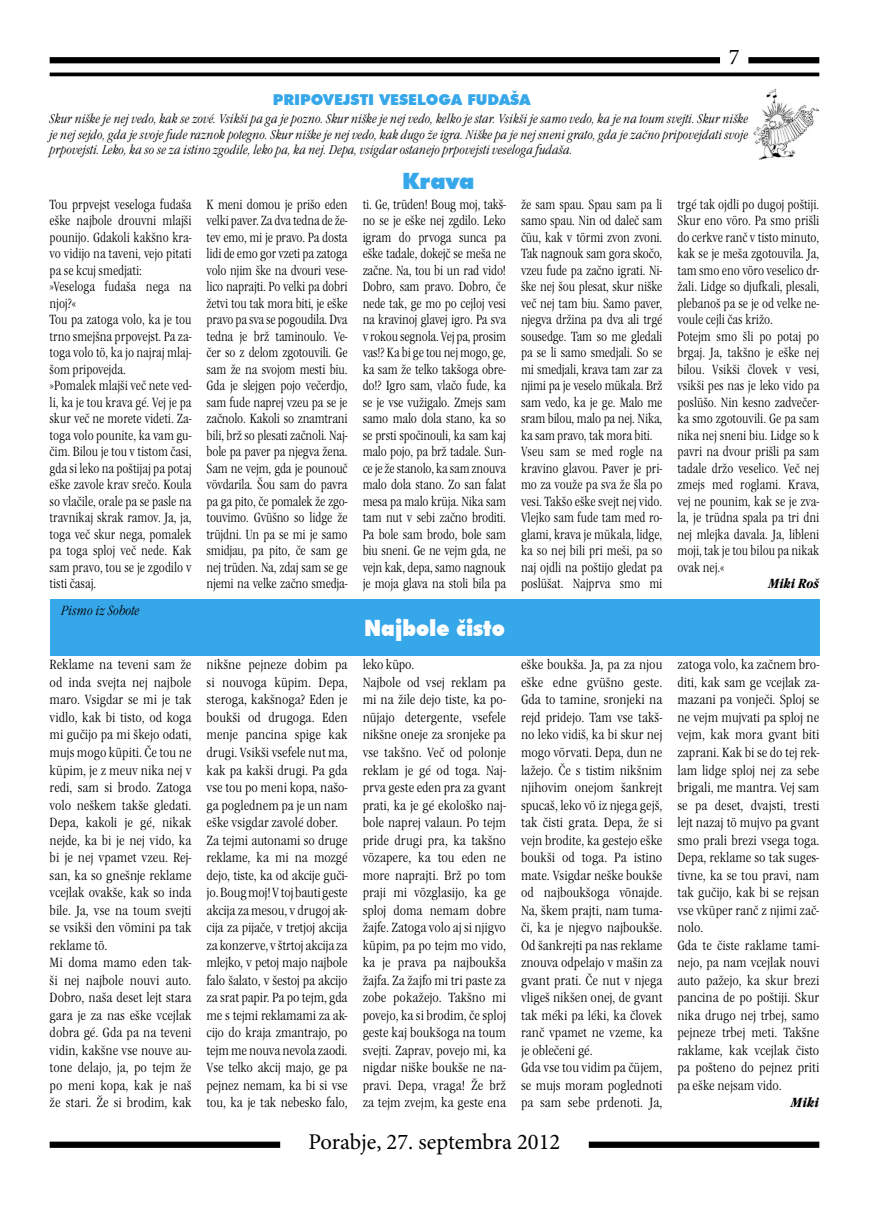
<style>
.page{position:relative;width:869px;height:1205px;background:#fff}
.page>*{position:absolute;margin:0;border:0;box-sizing:border-box;transform-origin:0 0}
.t1{font:22.5px "Minion Pro";color:#000}
.cím{font:900 22.5px "Futura BT";color:#fff;scale:.9 1}
.cím-2{font:900 22.5px "Futura BT";color:#36a7e9}
.cím-3{font:900 15px "Futura BT";color:#36a7e9}
.ujszoveg{font:13.75px/17.5px "Garamond Itc TEE Ligh Cond";color:#000;text-align:justify;scale:1.06 1}
.ujszoveg-2{font:13.75px/16.5px "Garamond Itc TEE Ligh Cond";color:#000;text-align:justify}
.ujszoveg-3{font:13.75px "Garamond Itc TEE Ligh Cond Ital";color:#000}
.ujalairas{font:italic 700 condensed 13.75px "Garamond Itc TEE";color:#000}
.ujalairas-2{font:italic 700 condensed 13.75px "Garamond Itc TEE";color:#000;scale:1.06 1}
.ujszoveg-4{font:13.12px/15.8px "Garamond Itc TEE Ligh Cond Ital";color:#000;text-align:justify}
</style>
<div class="page">
<div style="left:50px;top:1141px;width:230px;height:7px;background:#000"></div>
<div style="left:588px;top:1141px;width:231px;height:7px;background:#000"></div>
<hr style="left:50px;top:73px;width:769px;height:3px;background:#000">
<div style="left:748px;top:57px;width:71px;height:6px;background:#000"></div>
<div style="left:50px;top:57px;width:669px;height:6px;background:#000"></div>
<img style="left:753px;top:89px;width:65px;height:70px">
<div style="left:50px;top:599px;width:769px;height:57px;background:#36a7e9"></div>
<h1 class="t1" style="left:728px;top:44px;width:12px">7</h1>
<p class="cím-3" style="left:272px;top:90px;width:259px">PRIPOVEJSTI VESELOGA FUDAŠA</p>
<p class="ujszoveg-4" style="left:50px;top:111px;width:699px">Skur niške je nej vedo, kak se zové. Vsikši pa ga je pozno. Skur niške je nej vedo, kelko je star. Vsikši je samo vedo, ka je na toum svejti. Skur niške je nej sejdo, gda je svoje fude raznok potegno. Skur niške je nej vedo, kak dugo že igra. Niške pa je nej sneni grato, gda je začno pripovejdati svoje prpovejsti. Leko, ka so se za istino zgodile, leko pa, ka nej. Depa, vsigdar ostanejo prpovejsti veseloga fudaša.</p>
<p class="cím-2" style="left:402px;top:168px;width:74px">Krava</p>
<p class="ujszoveg-2" style="left:50px;top:196px;width:143px">Tou prpvejst veseloga fudaša eške najbole drouvni mlajši pounijo. Gdakoli kakšno kra&shy;vo vidijo na taveni, vejo pitati pa se kcuj smedjati:</p>
<p class="ujszoveg-2" style="left:50px;top:279px;width:143px">»Veseloga fudaša nega na njoj?«</p>
<p class="ujszoveg-2" style="left:50px;top:312px;width:143px">Tou pa zatoga volo, ka je tou trno smejšna prpovejst. Pa za&shy;toga volo tö, ka jo najraj mlaj&shy;šom pripovejda.</p>
<p class="ujszoveg-2" style="left:50px;top:378px;width:143px">»Pomalek mlajši več nete ved&shy;li, ka je tou krava gé. Vej je pa skur več ne morete videti. Za&shy;toga volo pounite, ka vam gu&shy;čim. Bilou je tou v tistom časi, gda si leko na poštijaj pa potaj eške zavole krav srečo. Koula so vlačile, orale pa se pasle na travnikaj skrak ramov. Ja, ja, toga več skur nega, pomalek pa toga sploj več nede. Kak sam pravo, tou se je zgodilo v tisti časaj.</p>
<p class="ujszoveg-2" style="left:206px;top:196px;width:142px">K meni domou je prišo eden velki paver. Za dva tedna de že&shy;tev emo, mi je pravo. Pa dosta lidi de emo gor vzeti pa zatoga volo njim ške na dvouri vese&shy;lico naprajti. Po velki pa dobri žetvi tou tak mora biti, je eške pravo pa sva se pogoudila. Dva tedna je brž taminoulo. Ve&shy;čer so z delom zgotouvili. Ge sam že na svojom mesti biu.<br>Gda je slejgen pojo večerdjo, sam fude naprej vzeu pa se je začnolo. Kakoli so znamtrani bili, brž so plesati začnoli. Naj&shy;bole pa paver pa njegva žena.<br>Sam ne vejm, gda je pounouč vövdarila. Šou sam do pavra pa ga pito, če pomalek že zgo&shy;touvimo. Gvüšno so lidge že trüjdni. Un pa se mi je samo smidjau, pa pito, če sam ge nej trüden. Na, zdaj sam se ge njemi na velke začno smedja-</p>
<p class="ujszoveg-2" style="left:362px;top:196px;width:145px">ti. Ge, trüden! Boug moj, takš&shy;no se je eške nej zgdilo. Leko igram do prvoga sunca pa eške tadale, dokejč se meša ne začne. Na, tou bi un rad vido!<br>Dobro, sam pravo. Dobro, če nede tak, ge mo po cejloj vesi na kravinoj glavej igro. Pa sva v rokou segnola. Vej pa, prosim vas!? Ka bi ge tou nej mogo, ge, ka sam že telko takšoga obre&shy;do!? Igro sam, vlačo fude, ka se je vse vužigalo. Zmejs sam samo malo dola stano, ka so se prsti spočinouli, ka sam kaj malo pojo, pa brž tadale. Sun&shy;ce je že stanolo, ka sam znouva malo dola stano. Zo san falat mesa pa malo krüja. Nika sam tam nut v sebi začno broditi.<br>Pa bole sam brodo, bole sam biu sneni. Ge ne vejm gda, ne vejn kak, depa, samo nagnouk je moja glava na stoli bila pa</p>
<p class="ujszoveg-2" style="left:521px;top:196px;width:143px">že sam spau. Spau sam pa li samo spau. Nin od daleč sam čüu, kak v törmi zvon zvoni.<br>Tak nagnouk sam gora skočo, vzeu fude pa začno igrati. Ni&shy;ške nej šou plesat, skur niške več nej tam biu. Samo paver, njegva držina pa dva ali trgé sousedge. Tam so me gledali pa se li samo smedjali. So se mi smedjali, krava tam zar za njimi pa je veselo mükala. Brž sam vedo, ka je ge. Malo me sram bilou, malo pa nej. Nika, ka sam pravo, tak mora biti.</p>
<p class="ujszoveg-2" style="left:677px;top:196px;width:143px">trgé tak ojdli po dugoj poštiji.<br>Skur eno vöro. Pa smo prišli do cerkve ranč v tisto minuto, kak se je meša zgotouvila. Ja, tam smo eno vöro veselico dr&shy;žali. Lidge so djufkali, plesali, plebanoš pa se je od velke ne&shy;voule cejli čas križo.</p>
<p class="ujszoveg-2" style="left:677px;top:328px;width:143px">Potejm smo šli po potaj po brgaj. Ja, takšno je eške nej bilou. Vsikši človek v vesi, vsikši pes nas je leko vido pa poslüšo. Nin kesno zadvečer&shy;ka smo zgotouvili. Ge pa sam nika nej sneni biu. Lidge so k pavri na dvour prišli pa sam tadale držo veselico. Več nej zmejs med roglami. Krava, vej ne pounim, kak se je zva&shy;la, je trüdna spala pa tri dni nej mlejka davala. Ja, libleni moji, tak je tou bilou pa nikak ovak nej.«</p>
<p class="ujalairas" style="left:768px;top:576px;width:52px">Miki Roš</p>
<p class="ujszoveg-2" style="left:521px;top:444px;width:143px">Vseu sam se med rogle na kravino glavou. Paver je pri&shy;mo za vouže pa sva že šla po vesi. Takšo eške svejt nej vido.<br>Vlejko sam fude tam med ro&shy;glami, krava je mükala, lidge, ka so nej bili pri meši, pa so naj ojdli na poštijo gledat pa poslüšat. Najprva smo mi</p>
<p class="ujszoveg-3" style="left:61px;top:602px;width:80px">Pismo iz Sobote</p>
<p class="ujszoveg" style="left:50px;top:656px;width:135px">Reklame na teveni sam že od inda svejta nej najbole maro. Vsigdar se mi je tak vidlo, kak bi tisto, od koga mi gučijo pa mi škejo odati, mujs mogo küpiti. Če tou ne küpim, je z meuv nika nej v redi, sam si brodo. Zatoga volo neškem takše gledati.<br>Depa, kakoli je gé, nikak nejde, ka bi je nej vido, ka bi je nej vpamet vzeu. Rej&shy;san, ka so gnešnje reklame vcejlak ovakše, kak so inda bile. Ja, vse na toum svejti se vsikši den vömini pa tak reklame tö.</p>
<p class="ujszoveg" style="left:50px;top:954px;width:135px">Mi doma mamo eden tak&shy;ši nej najbole nouvi auto.<br>Dobro, naša deset lejt stara gara je za nas eške vcejlak dobra gé. Gda pa na teveni vidin, kakšne vse nouve au&shy;tone delajo, ja, po tejm že po meni kopa, kak je naš že stari. Že si brodim, kak</p>
<p class="ujszoveg" style="left:206px;top:656px;width:134px">nikšne pejneze dobim pa si nouvoga küpim. Depa, steroga, kakšnoga? Eden je boukši od drugoga. Eden menje pancina spige kak drugi. Vsikši vsefele nut ma, kak pa kakši drugi. Pa gda vse tou po meni kopa, našo&shy;ga poglednem pa je un nam eške vsigdar zavolé dober.</p>
<p class="ujszoveg" style="left:206px;top:831px;width:134px">Za tejmi autonami so druge reklame, ka mi na mozgé dejo, tiste, ka od akcije guči&shy;jo. Boug moj! V toj bauti geste akcija za mesou, v drugoj ak&shy;cija za pijače, v tretjoj akcija za konzerve, v štrtoj akcija za mlejko, v petoj majo najbole falo šalato, v šestoj pa akcijo za srat papir. Pa po tejm, gda me s tejmi reklamami za ak&shy;cijo do kraja zmantrajo, po tejm me nouva nevola zaodi.<br>Vse telko akcij majo, ge pa pejnez nemam, ka bi si vse tou, ka je tak nebesko falo,</p>
<p class="cím" style="left:364px;top:614px;width:158px">Najbole čisto</p>
<p class="ujszoveg" style="left:362px;top:656px;width:50px">leko küpo.</p>
<p class="ujszoveg" style="left:362px;top:674px;width:137px">Najbole od vsej reklam pa mi na žile dejo tiste, ka po&shy;nüjajo detergente, vsefele nikšne oneje za sronjeke pa vse takšno. Več od polonje reklam je gé od toga. Naj&shy;prva geste eden pra za gvant prati, ka je gé ekološko naj&shy;bole naprej valaun. Po tejm pride drugi pra, ka takšno vözapere, ka tou eden ne more naprajti. Brž po tom praji mi vözglasijo, ka ge sploj doma nemam dobre žajfe. Zatoga volo aj si njigvo küpim, pa po tejm mo vido, ka je prava pa najboukša žajfa. Za žajfo mi tri paste za zobe pokažejo. Takšno mi povejo, ka si brodim, če sploj geste kaj boukšoga na toum svejti. Zaprav, povejo mi, ka nigdar niške boukše ne na&shy;pravi. Depa, vraga! Že brž za tejm zvejm, ka geste ena</p>
<p class="ujszoveg" style="left:521px;top:656px;width:135px">eške boukša. Ja, pa za njou eške edne gvüšno geste.<br>Gda to tamine, sronjeki na rejd pridejo. Tam vse takš&shy;no leko vidiš, ka bi skur nej mogo vörvati. Depa, dun ne lažejo. Če s tistim nikšnim njihovim onejom šankrejt spucaš, leko vö iz njega gejš, tak čisti grata. Depa, že si vejn brodite, ka gestejo eške boukši od toga. Pa istino mate. Vsigdar neške boukše od najboukšoga vönajde.<br>Na, škem prajti, nam tuma&shy;či, ka je njegvo najboukše.<br>Od šankrejti pa nas reklame znouva odpelajo v mašin za gvant prati. Če nut v njega vligeš nikšen onej, de gvant tak méki pa léki, ka človek ranč vpamet ne vzeme, ka je oblečeni gé.</p>
<p class="ujszoveg" style="left:521px;top:1059px;width:135px">Gda vse tou vidim pa čüjem, se mujs moram poglednoti pa sam sebe prdenoti. Ja,</p>
<h1 class="t1" style="left:308px;top:1128px;width:253px">Porabje, 27. septembra 2012</h1>
<p class="ujszoveg" style="left:677px;top:656px;width:135px">zatoga volo, ka začnem bro&shy;diti, kak sam ge vcejlak za&shy;mazani pa vonječi. Sploj se ne vejm mujvati pa sploj ne vejm, kak mora gvant biti zaprani. Kak bi se do tej rek&shy;lam lidge sploj nej za sebe brigali, me mantra. Vej sam se pa deset, dvajsti, tresti lejt nazaj tö mujvo pa gvant smo prali brezi vsega toga.<br>Depa, reklame so tak suges&shy;tivne, ka se tou pravi, nam tak gučijo, kak bi se rejsan vse vküper ranč z njimi zač&shy;nolo.</p>
<p class="ujszoveg" style="left:677px;top:936px;width:135px">Gda te čiste raklame tami&shy;nejo, pa nam vcejlak nouvi auto pažejo, ka skur brezi pancina de po poštiji. Skur nika drugo nej trbej, samo pejneze trbej meti. Takšne raklame, kak vcejlak čisto pa pošteno do pejnez priti pa eške nejsam vido.</p>
<p class="ujalairas-2" style="left:790px;top:1094px;width:28px">Miki</p>
</div>
